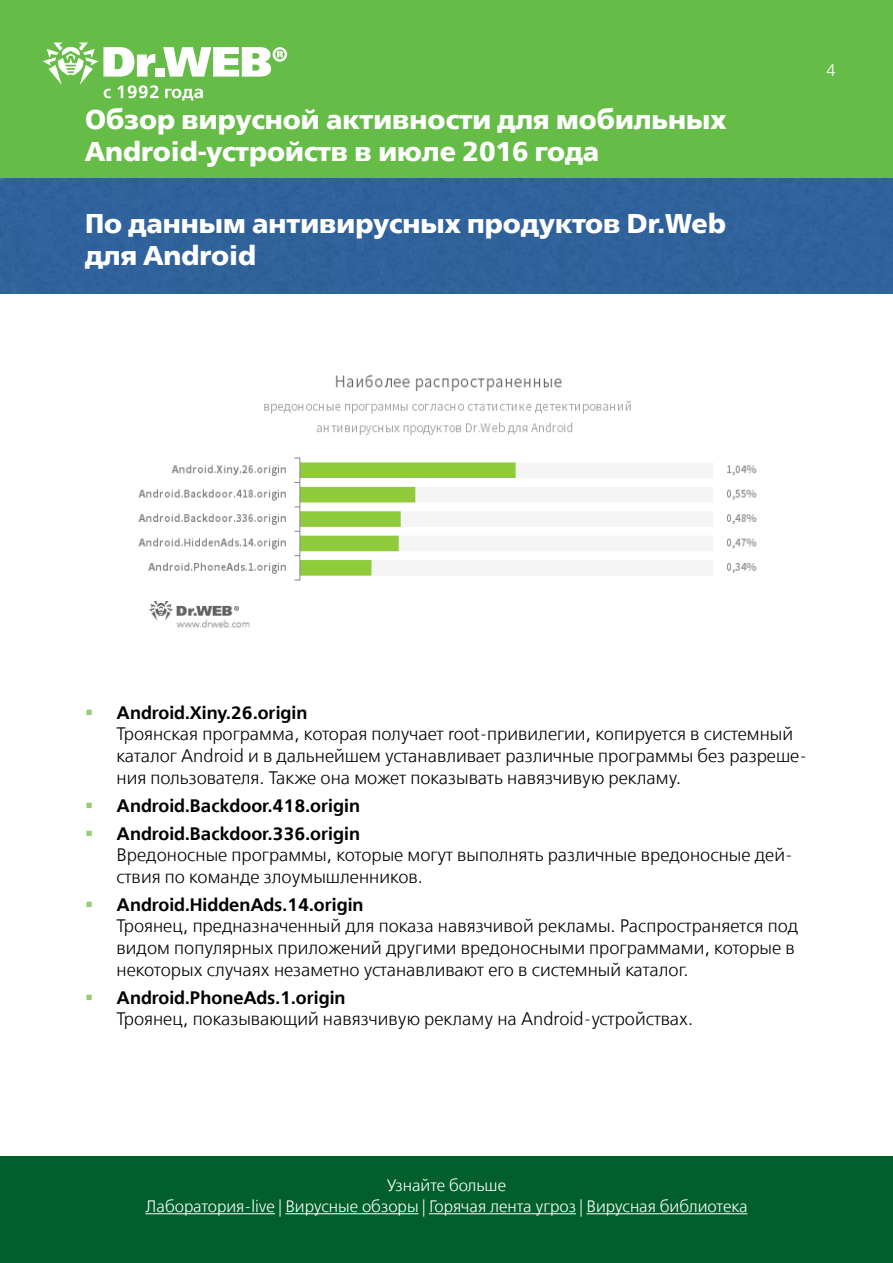
<style>
.page{position:relative;width:893px;height:1263px;background:#fff}
.page>*{position:absolute;margin:0;border:0;box-sizing:border-box;transform-origin:0 0}
.t1{font:27px/32.4px "Free Set Bold C";color:#fff}
.t2{font:18px/21.6px "Free Set Light C";color:#000}
.t3{font:18px "Free Set Demi Bold C";color:#000}
.t4{font:16.5px/21.6px "Free Set Light C";color:#fff;text-align:center}
.s1{color:#95cc79}
</style>
<div class="page">
<div style="left:0;top:0;width:893px;height:179px;background:#65bc46"></div>
<svg style="left:43px;top:43px;width:244px;height:58px"></svg>
<div style="left:0;top:1157px;width:893px;height:106px;background:#005f2a"></div>
<hr style="left:145px;top:1213px;width:130px;height:1px;background:#fff">
<hr style="left:285px;top:1213px;width:134px;height:1px;background:#fff">
<hr style="left:429px;top:1213px;width:147px;height:1px;background:#fff">
<hr style="left:586px;top:1213px;width:161px;height:1px;background:#fff">
<div style="left:0;top:179px;width:893px;height:114px;background:#30629b"></div>
<img style="left:138px;top:374px;width:619px;height:254px">
<h1 class="t1" style="left:85px;top:103px;width:643px">Обзор вирусной активности для мобильных<br>Android-устройств в июле 2016 года</h1>
<h1 class="t1" style="left:85px;top:207px;width:642px">По данным антивирусных продуктов Dr.Web для Android</h1>
<p class="t4" style="left:826px;top:61px;width:12px">4</p>
<p class="t3" style="left:85px;top:702px;width:224px"><span class="s1">▪</span> Android.Xiny.26.origin</p>
<p class="t2" style="left:117px;top:724px;width:692px">Троянская программа, которая получает root-привилегии, копируется в системный каталог Android и в дальнейшем устанавливает различные программы без разреше&shy;ния пользователя. Также она может показывать навязчивую рекламу.</p>
<p class="t3" style="left:85px;top:795px;width:277px"><span class="s1">▪</span> Android.Backdoor.418.origin</p>
<p class="t3" style="left:85px;top:823px;width:277px"><span class="s1">▪</span> Android.Backdoor.336.origin</p>
<p class="t2" style="left:117px;top:845px;width:678px">Вредоносные программы, которые могут выполнять различные вредоносные дей&shy;ствия по команде злоумышленников.</p>
<p class="t3" style="left:85px;top:894px;width:280px"><span class="s1">▪</span> Android.HiddenAds.14.origin</p>
<p class="t2" style="left:117px;top:916px;width:683px">Троянец, предназначенный для показа навязчивой рекламы. Распространяется под видом популярных приложений другими вредоносными программами, которые в некоторых случаях незаметно устанавливают его в системный каталог.</p>
<p class="t3" style="left:85px;top:987px;width:262px"><span class="s1">▪</span> Android.PhoneAds.1.origin</p>
<p class="t2" style="left:117px;top:1009px;width:578px">Троянец, показывающий навязчивую рекламу на Android-устройствах.</p>
<p class="t4" style="left:145px;top:1175px;width:604px">Узнайте больше<br>Лаборатория-live | Вирусные обзоры | Горячая лента угроз | Вирусная библиотека</p>
</div>
